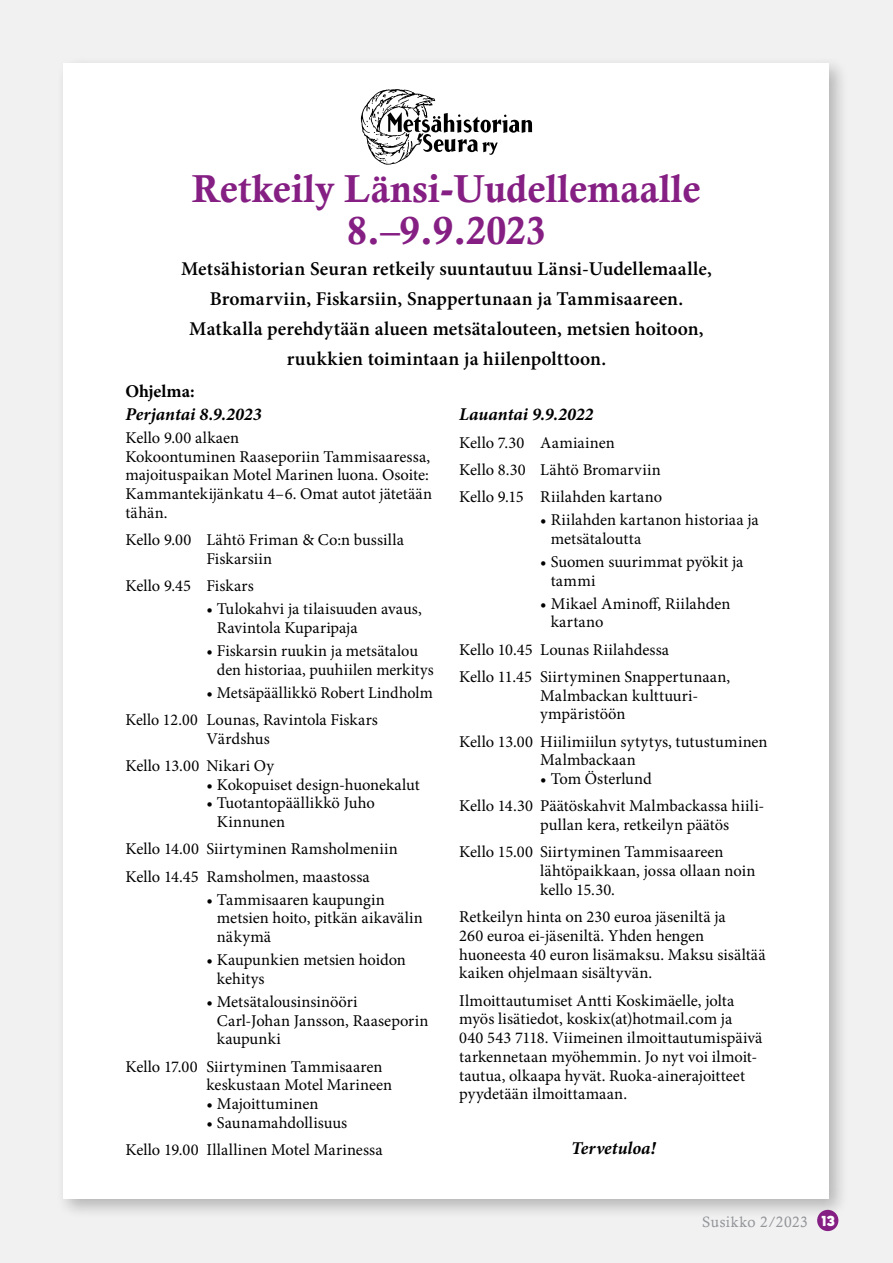
<style>
.page{position:relative;width:893px;height:1263px;background:#f1f1f2}
.page>*{position:absolute;margin:0;border:0;box-sizing:border-box;transform-origin:0 0}
.t1{font:39px/42px "Calis MT Bol";color:#851f83;text-align:center}
.t2{font:600 19.5px/30px "Minion Pro";letter-spacing:.01em;color:#000;text-align:center}
.t3{font:italic 700 18px "Minion Pro";color:#000}
.t4{font:700 18px "Minion Pro";letter-spacing:-.005em;color:#000}
.t5{font:16.5px/18.8px "Minion Pro";letter-spacing:.005em;color:#000}
.t6{font:15px "Calisto";letter-spacing:.03em;color:#939598}
.s1{font-family:"Neufreit";font-weight:800;color:#fff}
</style>
<div class="page">
<div style="left:55px;top:55px;width:794px;height:1164px;background:#000;opacity:.25"></div>
<div style="left:64px;top:64px;width:765px;height:1135px;background:#fff"></div>
<svg style="left:361px;top:89px;width:171px;height:76px"></svg>
<div style="left:817px;top:1210px;width:21px;height:21px;background:#851f83;border-radius:50%"></div>
<h1 class="t1" style="left:192px;top:168px;width:510px">Retkeily Länsi-Uudellemaalle<br>8.–9.9.2023</h1>
<p class="t2" style="left:181px;top:254px;width:532px">Metsähistorian Seuran retkeily suuntautuu Länsi-Uudellemaalle, Bromarviin, Fiskarsiin, Snappertunaan ja Tammisaareen.<br>Matkalla perehdytään alueen metsätalouteen, metsien hoitoon, ruukkien toimintaan ja hiilenpolttoon.</p>
<p class="t4" style="left:125px;top:378px;width:71px">Ohjelma:</p>
<p class="t3" style="left:125px;top:401px;width:138px">Perjantai 8.9.2023</p>
<p class="t5" style="left:125px;top:428px;width:308px">Kello 9.00 alkaen<br>Kokoontuminen Raaseporiin Tammisaaressa, majoituspaikan Motel Marinen luona. Osoite:<br>Kammantekijänkatu 4–6. Omat autot jätetään tähän.</p>
<p class="t5" style="left:206px;top:531px;width:199px;text-indent:-81px">Kello 9.00 Lähtö Friman &amp; Co:n bussilla<br>Fiskarsiin</p>
<p class="t5" style="left:125px;top:577px;width:130px">Kello 9.45 Fiskars</p>
<p class="t5" style="left:217px;top:600px;width:206px;text-indent:-10px">• Tulokahvi ja tilaisuuden avaus,<br>Ravintola Kuparipaja</p>
<p class="t5" style="left:217px;top:641px;width:218px;text-indent:-10px">• Fiskarsin ruukin ja metsätalou den historiaa, puuhiilen merkitys</p>
<p class="t5" style="left:125px;top:679px;width:309px;line-height:27.3px;text-indent:81px">• Metsäpäällikkö Robert Lindholm<br>Kello 12.00 Lounas, Ravintola Fiskars</p>
<p class="t5" style="left:125px;top:725px;width:150px;line-height:27.3px;text-align:right">Värdshus<br>Kello 13.00 Nikari Oy</p>
<p class="t5" style="left:206px;top:775px;width:215px">• Kokopuiset design-huonekalut</p>
<p class="t5" style="left:217px;top:794px;width:160px;text-indent:-10px">• Tuotantopäällikkö Juho<br>Kinnunen</p>
<p class="t5" style="left:125px;top:836px;width:274px;line-height:27.3px">Kello 14.00 Siirtyminen Ramsholmeniin<br>Kello 14.45 Ramsholmen, maastossa</p>
<p class="t5" style="left:217px;top:890px;width:208px;text-indent:-10px">• Tammisaaren kaupungin metsien hoito, pitkän aikavälin näkymä</p>
<p class="t5" style="left:217px;top:951px;width:190px;text-indent:-10px">• Kaupunkien metsien hoidon kehitys</p>
<p class="t5" style="left:217px;top:992px;width:213px;text-indent:-10px">• Metsätalousinsinööri<br>Carl-Johan Jansson, Raaseporin kaupunki</p>
<p class="t5" style="left:206px;top:1057px;width:187px;text-indent:-81px">Kello 17.00 Siirtyminen Tammisaaren keskustaan Motel Marineen</p>
<p class="t5" style="left:206px;top:1095px;width:113px">• Majoittuminen</p>
<p class="t5" style="left:125px;top:1109px;width:259px;line-height:27.3px;text-indent:81px">• Saunamahdollisuus<br>Kello 19.00 Illallinen Motel Marinessa</p>
<p class="t3" style="left:459px;top:402px;width:136px">Lauantai 9.9.2022</p>
<p class="t5" style="left:459px;top:429px;width:204px;line-height:27.3px">Kello 7.30 Aamiainen<br>Kello 8.30 Lähtö Bromarviin<br>Kello 9.15 Riilahden kartano</p>
<p class="t5" style="left:551px;top:510px;width:209px;text-indent:-10px">• Riilahden kartanon historiaa ja metsätaloutta</p>
<p class="t5" style="left:551px;top:552px;width:194px;text-indent:-10px">• Suomen suurimmat pyökit ja tammi</p>
<p class="t5" style="left:551px;top:594px;width:181px;text-indent:-10px">• Mikael Aminoff, Riilahden kartano</p>
<p class="t5" style="left:459px;top:636px;width:272px;line-height:27.3px">Kello 10.45 Lounas Riilahdessa<br>Kello 11.45 Siirtyminen Snappertunaan,</p>
<p class="t5" style="left:540px;top:686px;width:160px">Malmbackan kulttuuri&shy;ympäristöön</p>
<p class="t5" style="left:540px;top:732px;width:229px;text-indent:-81px">Kello 13.00 Hiilimiilun sytytys, tutustuminen<br>Malmbackaan</p>
<p class="t5" style="left:459px;top:765px;width:307px;line-height:27.3px;text-indent:81px">• Tom Österlund<br>Kello 14.30 Päätöskahvit Malmbackassa hiili-</p>
<p class="t5" style="left:459px;top:811px;width:272px;line-height:27.3px;text-indent:81px">pullan kera, retkeilyn päätös<br>Kello 15.00 Siirtyminen Tammisaareen</p>
<p class="t5" style="left:540px;top:861px;width:217px">lähtöpaikkaan, jossa ollaan noin kello 15.30.</p>
<p class="t5" style="left:459px;top:907px;width:308px">Retkeilyn hinta on 230 euroa jäseniltä ja<br>260 euroa ei-jäseniltä. Yhden hengen huoneesta 40 euron lisämaksu. Maksu sisältää kaiken ohjelmaan sisältyvän.</p>
<p class="t5" style="left:459px;top:991px;width:305px">Ilmoittautumiset Antti Koskimäelle, jolta myös lisätiedot, koskix(at)hotmail.com ja<br>040 543 7118. Viimeinen ilmoittautumispäivä tarkennetaan myöhemmin. Jo nyt voi ilmoit&shy;tautua, olkaapa hyvät. Ruoka-ainerajoitteet pyydetään ilmoittamaan.</p>
<p class="t3" style="left:571px;top:1135px;width:86px">Tervetuloa!</p>
<p class="t6" style="left:702px;top:1213px;width:134px">Susikko 2/2023 <span class="s1">13</span></p>
</div>
